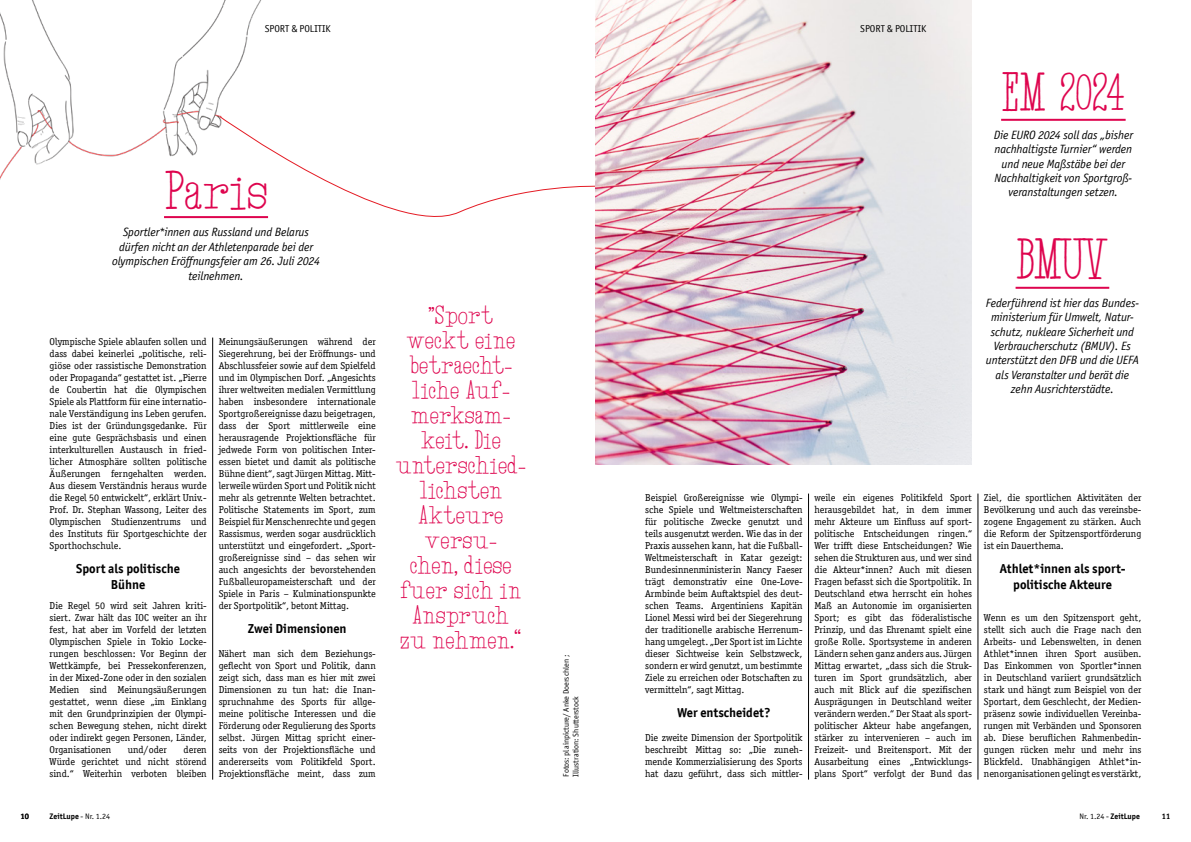
<style>
.page{position:relative;width:1191px;height:842px;background:#fff}
.page>*{position:absolute;margin:0;border:0;box-sizing:border-box;transform-origin:0 0}
.t1{font:34px "Hand Type Writer";color:#de044e}
.t2{font:32px "Hand Type Writer";letter-spacing:-.025em;color:#de044e}
.t3{font:15px/25px "Hand Type Writer";color:#de044e;text-align:center}
.t4{font:700 13px/16px "Officina Sans ITC Pro";color:#000;text-align:center}
.t5{font:italic 12px/14.4px "Officina Sans ITC Pro";letter-spacing:-.005em;color:#000;text-align:center}
.t6{font:10px/12px "Officina Serif ITC Pro";color:#000;text-align:justify}
.t7{font:10px "Officina Sans ITC Pro";color:#000}
.t8{font:8px/9.6px "Officina Sans ITC Pro";color:#000}
.t9{font:700 8px "Officina Sans ITC Pro";color:#000}
.s1{font-weight:400}
.s2{font-weight:700}
</style>
<div class="page">
<hr style="left:212px;top:338px;width:1px;height:442px;background:#000">
<img style="left:0;top:0;width:261px;height:180px">
<hr style="left:1015px;top:287px;width:94px;height:2px;background:#de044e">
<svg style="left:219px;top:116px;width:376px;height:103px"></svg>
<hr style="left:164px;top:216px;width:104px;height:2px;background:#de044e">
<hr style="left:1001px;top:119px;width:124px;height:2px;background:#de044e">
<hr style="left:808px;top:494px;width:1px;height:286px;background:#000">
<hr style="left:977px;top:494px;width:1px;height:286px;background:#000">
<img style="left:595px;top:0;width:376px;height:465px">
<p class="t7" style="left:265px;top:23px;width:67px">SPORT &amp; POLITIK</p>
<p class="t7" style="left:860px;top:23px;width:67px">SPORT &amp; POLITIK</p>
<h2 class="t2" style="left:164px;top:167px;width:105px">Paris</h2>
<p class="t5" style="left:112px;top:225px;width:209px">Sportler*innen aus Russland und Belarus dürfen nicht an der Athletenparade bei der olympischen Eröffnungsfeier am 26. Juli 2024 teilnehmen.</p>
<p class="t6" style="left:50px;top:335px;width:159px">Olympische Spiele ablaufen sollen und dass dabei keinerlei „politische, reli&shy;giöse oder rassistische Demonstration oder Propaganda“ gestattet ist. „Pierre de Coubertin hat die Olympischen Spiele als Plattform für eine internatio&shy;nale Verständigung ins Leben gerufen.<br>Dies ist der Gründungsgedanke. Für eine gute Gesprächsbasis und einen interkulturellen Austausch in fried&shy;licher Atmosphäre sollten politische Äußerungen ferngehalten werden.<br>Aus diesem Verständnis heraus wurde die Regel 50 entwickelt“, erklärt Univ.- Prof. Dr. Stephan Wassong, Leiter des Olympischen Studienzentrums und des Instituts für Sportgeschichte der Sporthochschule.</p>
<h3 class="t4" style="left:76px;top:560px;width:105px">Sport als politische<br>Bühne</h3>
<p class="t6" style="left:50px;top:599px;width:159px">Die Regel 50 wird seit Jahren kriti&shy;siert. Zwar hält das IOC weiter an ihr fest, hat aber im Vorfeld der letzten Olympischen Spiele in Tokio Locke&shy;rungen beschlossen: Vor Beginn der Wettkämpfe, bei Pressekonferenzen, in der Mixed-Zone oder in den sozialen Medien sind Meinungsäußerungen gestattet, wenn diese „im Einklang mit den Grundprinzipien der Olympi&shy;schen Bewegung stehen, nicht direkt oder indirekt gegen Personen, Länder, Organisationen</p>
<p class="t6" style="left:128px;top:743px;width:41px">und/oder</p>
<p class="t6" style="left:50px;top:743px;width:158px;text-indent:134px">deren Würde gerichtet und nicht störend sind.“ Weiterhin verboten bleiben</p>
<p class="t6" style="left:219px;top:335px;width:158px">Meinungsäußerungen während der Siegerehrung, bei der Eröffnungs- und Abschlussfeier sowie auf dem Spielfeld und im Olympischen Dorf. „Angesichts ihrer weltweiten medialen Vermittlung haben insbesondere internationale Sportgroßereignisse dazu beigetragen, dass der Sport mittlerweile eine herausragende Projektionsfläche für jedwede Form von politischen Inter&shy;essen bietet und damit als politische Bühne dient“, sagt Jürgen Mittag. Mitt&shy;lerweile würden Sport und Politik nicht mehr als getrennte Welten betrachtet.<br>Politische Statements im Sport, zum Beispiel für Menschenrechte und gegen Rassismus, werden sogar ausdrücklich unterstützt und eingefordert. „Sport&shy;großereignisse sind – das sehen wir auch angesichts der bevorstehenden Fußballeuropameisterschaft und der Spiele in Paris – Kulminationspunkte der Sportpolitik“, betont Mittag.</p>
<h3 class="t4" style="left:248px;top:620px;width:100px">Zwei Dimensionen</h3>
<p class="t6" style="left:219px;top:647px;width:159px">Nähert man sich dem Beziehungs&shy;geflecht von Sport und Politik, dann zeigt sich, dass man es hier mit zwei Dimensionen zu tun hat: die Inan&shy;spruchnahme des Sports für allge&shy;meine politische Interessen und die Förderung oder Regulierung des Sports selbst. Jürgen Mittag spricht einer&shy;seits von der Projektionsfläche und andererseits vom Politikfeld Sport.<br>Projektionsfläche meint, dass zum</p>
<h3 class="t3" style="left:395px;top:303px;width:132px">"Sport weckt eine betraecht&shy;liche Auf&shy;merksam&shy;keit. Die unterschied&shy;lichsten<br>Akteure versu-<br>chen, diese fuer sich in<br>Anspruch<br>zu nehmen.“</h3>
<p class="t8" style="left:561px;top:777px;width:123px;rotate:-90deg">Fotos: plainpicture/ Anke Doerschlen ;<br>Illustration: Shutterstock</p>
<h2 class="t2" style="left:1001px;top:69px;width:126px">EM 2024</h2>
<p class="t5" style="left:993px;top:128px;width:141px">Die EURO 2024 soll das „bisher nachhaltigste Turnier“ werden und neue Maßstäbe bei der<br>Nachhaltigkeit von Sportgroß&shy;veranstaltungen setzen.</p>
<h1 class="t1" style="left:1015px;top:235px;width:95px">BMUV</h1>
<p class="t5" style="left:986px;top:296px;width:155px">Federführend ist hier das Bundes&shy;ministerium für Umwelt, Natur&shy;schutz, nukleare Sicherheit und<br>Verbraucherschutz (BMUV). Es unterstützt den DFB und die UEFA als Veranstalter und berät die zehn Ausrichterstädte.</p>
<p class="t6" style="left:645px;top:491px;width:159px">Beispiel Großereignisse wie Olympi&shy;sche Spiele und Weltmeisterschaften für politische Zwecke genutzt und teils ausgenutzt werden. Wie das in der Praxis aussehen kann, hat die Fußball-Weltmeisterschaft in Katar gezeigt:<br>Bundesinnenministerin Nancy Faeser trägt demonstrativ eine One-Love-Armbinde beim Auftaktspiel des deut&shy;schen Teams. Argentiniens Kapitän Lionel Messi wird bei der Siegerehrung der traditionelle arabische Herrenum&shy;hang umgelegt. „Der Sport ist im Lichte dieser Sichtweise kein Selbstzweck, sondern er wird genutzt, um bestimmte Ziele zu erreichen oder Botschaften zu vermitteln“, sagt Mittag.</p>
<h3 class="t4" style="left:677px;top:704px;width:95px">Wer entscheidet?</h3>
<p class="t6" style="left:645px;top:731px;width:159px">Die zweite Dimension der Sportpolitik beschreibt Mittag so: „Die zuneh&shy;mende Kommerzialisierung des Sports hat dazu geführt, dass sich mittler-</p>
<p class="t6" style="left:814px;top:491px;width:159px">weile ein eigenes Politikfeld Sport herausgebildet hat, in dem immer mehr Akteure um Einfluss auf sport&shy;politische Entscheidungen ringen.“ Wer trifft diese Entscheidungen? Wie sehen die Strukturen aus, und wer sind die Akteur*innen? Auch mit diesen Fragen befasst sich die Sportpolitik. In Deutschland etwa herrscht ein hohes Maß an Autonomie im organisierten Sport; es gibt das föderalistische Prinzip, und das Ehrenamt spielt eine große Rolle. Sportsysteme in anderen Ländern sehen ganz anders aus. Jürgen Mittag erwartet, „dass sich die Struk&shy;turen im Sport grundsätzlich, aber auch mit Blick auf die spezifischen Ausprägungen in Deutschland weiter verändern werden.“ Der Staat als sport&shy;politischer Akteur habe angefangen, stärker zu intervenieren – auch im Freizeit- und Breitensport. Mit der Ausarbeitung eines „Entwicklungs&shy;plans Sport“ verfolgt der Bund das</p>
<p class="t6" style="left:984px;top:491px;width:159px">Ziel, die sportlichen Aktivitäten der Bevölkerung und auch das vereinsbe&shy;zogene Engagement zu stärken. Auch die Reform der Spitzensportförderung ist ein Dauerthema.</p>
<h3 class="t4" style="left:999px;top:560px;width:127px">Athlet*innen als sport&shy;politische Akteure</h3>
<p class="t6" style="left:984px;top:611px;width:159px">Wenn es um den Spitzensport geht, stellt sich auch die Frage nach den Arbeits- und Lebenswelten, in denen Athlet*innen ihren Sport ausüben.<br>Das Einkommen von Sportler*innen in Deutschland variiert grundsätzlich stark und hängt zum Beispiel von der Sportart, dem Geschlecht, der Medien&shy;präsenz sowie individuellen Vereinba&shy;rungen mit Verbänden und Sponsoren ab. Diese beruflichen Rahmenbedin&shy;gungen rücken mehr und mehr ins Blickfeld. Unabhängigen Athlet*in&shy;nenorganisationen gelingt es verstärkt,</p>
<p class="t8" style="left:21px;top:812px;width:9px">10</p>
<p class="t9" style="left:50px;top:812px;width:62px">ZeitLupe <span class="s1">- Nr. 1.24</span></p>
<p class="t8" style="left:1079px;top:812px;width:62px">Nr. 1.24 - <span class="s2">ZeitLupe</span></p>
<p class="t9" style="left:1161px;top:812px;width:10px">11</p>
</div>
